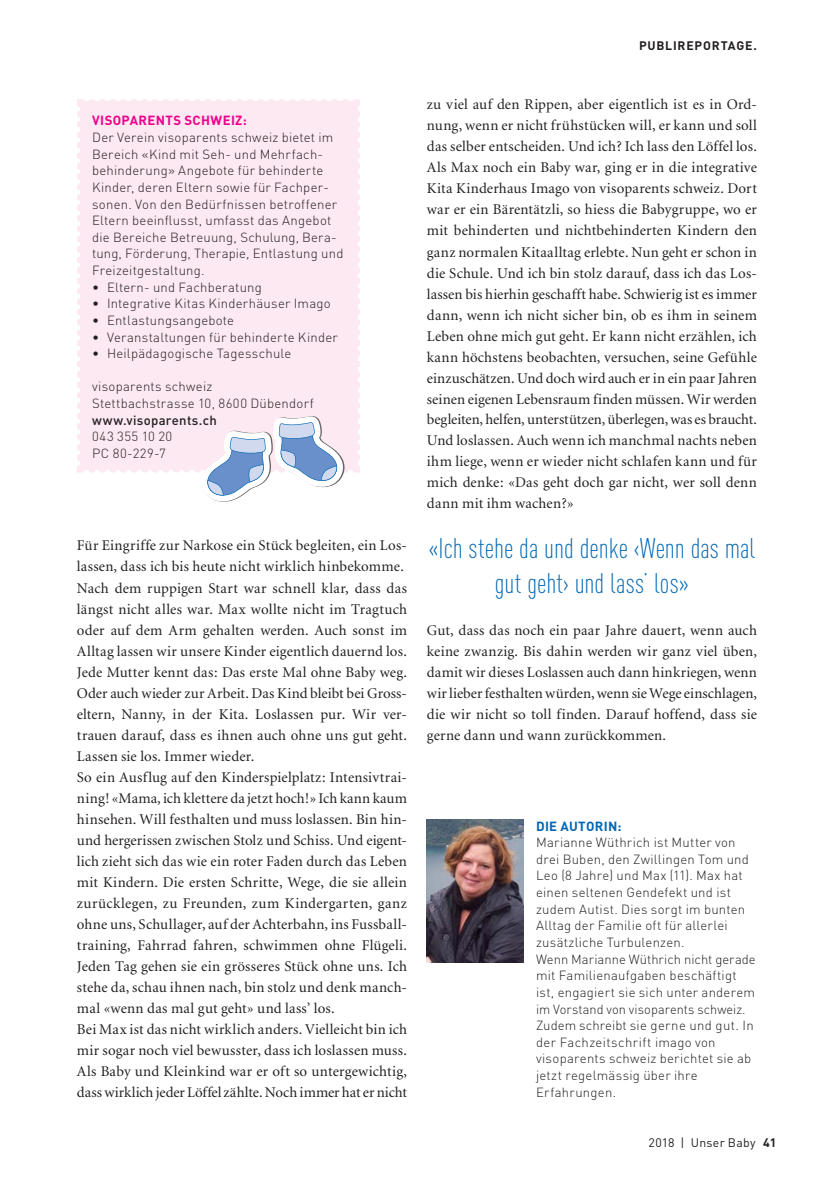
<style>
.page{position:relative;width:819px;height:1181px;background:#fff}
.page>*{position:absolute;margin:0;border:0;box-sizing:border-box;transform-origin:0 0}
.t1{font:300 28px/35px "DIN Cond";color:#0166b3;text-align:center}
.t2{font:14.88px/21px "Minion";letter-spacing:.01em;color:#231f20;text-align:justify}
.t3{font:300 13.12px/16.6px "DIN";letter-spacing:.02em;color:#231f20}
.t4{font:300 13.12px/16.6px "DIN";letter-spacing:.04em;color:#231f20}
.t5{font:700 13.12px "DIN";letter-spacing:.03em;color:#ed028c}
.t6{font:500 13.12px "DIN";letter-spacing:.02em;color:#231f20}
.t7{font:700 13.12px "DIN";letter-spacing:.025em;color:#0166b3}
.t8{font:12.25px "DIN";letter-spacing:.025em;color:#231f20}
.t9{font:700 12.25px "DIN";letter-spacing:.06em;color:#231f20}
.s1{font-weight:700}
</style>
<div class="page">
<svg style="left:77px;top:99px;width:283px;height:403px;background:#f7e8f0"></svg>
<img style="left:427px;top:819px;width:96px;height:143px">
<p class="t5" style="left:92px;top:112px;width:156px">VISOPARENTS SCHWEIZ:</p>
<p class="t3" style="left:92px;top:129px;width:253px">Der Verein visoparents schweiz bietet im Bereich «Kind mit Seh- und Mehrfach&shy;behinderung» Angebote für behinderte Kinder, deren Eltern sowie für Fachper&shy;sonen. Von den Bedürfnissen betroffener Eltern beeinflusst, umfasst das Angebot die Bereiche Betreuung, Schulung, Bera&shy;tung, Förderung, Therapie, Entlastung und Freizeitgestaltung.</p>
<p class="t3" style="left:92px;top:278px;width:171px">• Eltern- und Fachberatung</p>
<p class="t3" style="left:92px;top:295px;width:240px">• Integrative Kitas Kinderhäuser Imago</p>
<p class="t3" style="left:92px;top:312px;width:143px">• Entlastungsangebote</p>
<p class="t3" style="left:92px;top:328px;width:247px">• Veranstaltungen für behinderte Kinder</p>
<p class="t3" style="left:92px;top:345px;width:201px">• Heilpädagogische Tagesschule</p>
<p class="t3" style="left:92px;top:378px;width:223px">visoparents schweiz<br>Stettbachstrasse 10, 8600 Dübendorf</p>
<p class="t6" style="left:92px;top:411px;width:126px">www.visoparents.ch</p>
<p class="t4" style="left:92px;top:428px;width:82px">043 355 10 20<br>PC 80-229-7</p>
<p class="t2" style="left:77px;top:536px;width:331px;text-align:left">Für Eingriffe zur Narkose ein Stück begleiten, ein Los&shy;lassen, dass ich bis heute nicht wirklich hinbekomme.<br>Nach dem ruppigen Start war schnell klar, dass das längst nicht alles war. Max wollte nicht im Tragtuch oder auf dem Arm gehalten werden. Auch sonst im Alltag lassen wir unsere Kinder eigentlich dauernd los.<br>Jede Mutter kennt das: Das erste Mal ohne Baby weg.<br>Oder auch wieder zur Arbeit. Das Kind bleibt bei Gross&shy;eltern, Nanny, in der Kita. Loslassen pur. Wir ver&shy;trauen darauf, dass es ihnen auch ohne uns gut geht.<br>Lassen sie los. Immer wieder.<br>So ein Ausflug auf den Kinderspielplatz: Intensivtrai&shy;ning! «Mama, ich klettere da jetzt hoch!» Ich kann kaum hinsehen. Will festhalten und muss loslassen. Bin hin&shy;und hergerissen zwischen Stolz und Schiss. Und eigent&shy;lich zieht sich das wie ein roter Faden durch das Leben mit Kindern. Die ersten Schritte, Wege, die sie allein zurücklegen, zu Freunden, zum Kindergarten, ganz ohne uns, Schullager, auf der Achterbahn, ins Fussball&shy;training, Fahrrad fahren, schwimmen ohne Flügeli.<br>Jeden Tag gehen sie ein grösseres Stück ohne uns. Ich stehe da, schau ihnen nach, bin stolz und denk manch&shy;mal «wenn das mal gut geht» und lass’ los.<br>Bei Max ist das nicht wirklich anders. Vielleicht bin ich mir sogar noch viel bewusster, dass ich loslassen muss.<br>Als Baby und Kleinkind war er oft so untergewichtig, dass wirklich jeder Löffel zählte. Noch immer hat er nicht</p>
<p class="t9" style="left:639px;top:38px;width:119px">PUBLIREPORTAGE.</p>
<p class="t2" style="left:427px;top:95px;width:331px">zu viel auf den Rippen, aber eigentlich ist es in Ord&shy;nung, wenn er nicht frühstücken will, er kann und soll das selber entscheiden. Und ich? Ich lass den Löffel los.<br>Als Max noch ein Baby war, ging er in die integrative Kita Kinderhaus Imago von visoparents schweiz. Dort war er ein Bärentätzli, so hiess die Babygruppe, wo er mit behinderten und nichtbehinderten Kindern den ganz normalen Kitaalltag erlebte. Nun geht er schon in die Schule. Und ich bin stolz darauf, dass ich das Los&shy;lassen bis hierhin geschafft habe. Schwierig ist es immer dann, wenn ich nicht sicher bin, ob es ihm in seinem Leben ohne mich gut geht. Er kann nicht erzählen, ich kann höchstens beobachten, versuchen, seine Gefühle einzuschätzen. Und doch wird auch er in ein paar Jahren seinen eigenen Lebensraum finden müssen. Wir werden begleiten, helfen, unterstützen, überlegen, was es braucht.<br>Und loslassen. Auch wenn ich manchmal nachts neben ihm liege, wenn er wieder nicht schlafen kann und für mich denke: «Das geht doch gar nicht, wer soll denn dann mit ihm wachen?»</p>
<h1 class="t1" style="left:428px;top:530px;width:328px">«Ich stehe da und denke ‹Wenn das mal gut geht› und lass’ los»</h1>
<p class="t2" style="left:427px;top:620px;width:331px">Gut, dass das noch ein paar Jahre dauert, wenn auch keine zwanzig. Bis dahin werden wir ganz viel üben, damit wir dieses Loslassen auch dann hinkriegen, wenn wir lieber festhalten würden, wenn sie Wege einschlagen, die wir nicht so toll finden. Darauf hoffend, dass sie gerne dann und wann zurückkommen.</p>
<p class="t7" style="left:536px;top:817px;width:87px">DIE AUTORIN:</p>
<p class="t3" style="left:536px;top:834px;width:221px">Marianne Wüthrich ist Mutter von drei Buben, den Zwillingen Tom und<br>Leo (8 Jahre) und Max (11). Max hat einen seltenen Gendefekt und ist zudem Autist. Dies sorgt im bunten<br>Alltag der Familie oft für allerlei zusätzliche Turbulenzen.<br>Wenn Marianne Wüthrich nicht gerade mit Familienaufgaben beschäftigt ist, engagiert sie sich unter anderem im Vorstand von visoparents schweiz.<br>Zudem schreibt sie gerne und gut. In der Fachzeitschrift imago von visoparents schweiz berichtet sie ab jetzt regelmässig über ihre<br>Erfahrungen.</p>
<p class="t8" style="left:648px;top:1134px;width:129px">2018 | Unser Baby <span class="s1">41</span></p>
</div>
